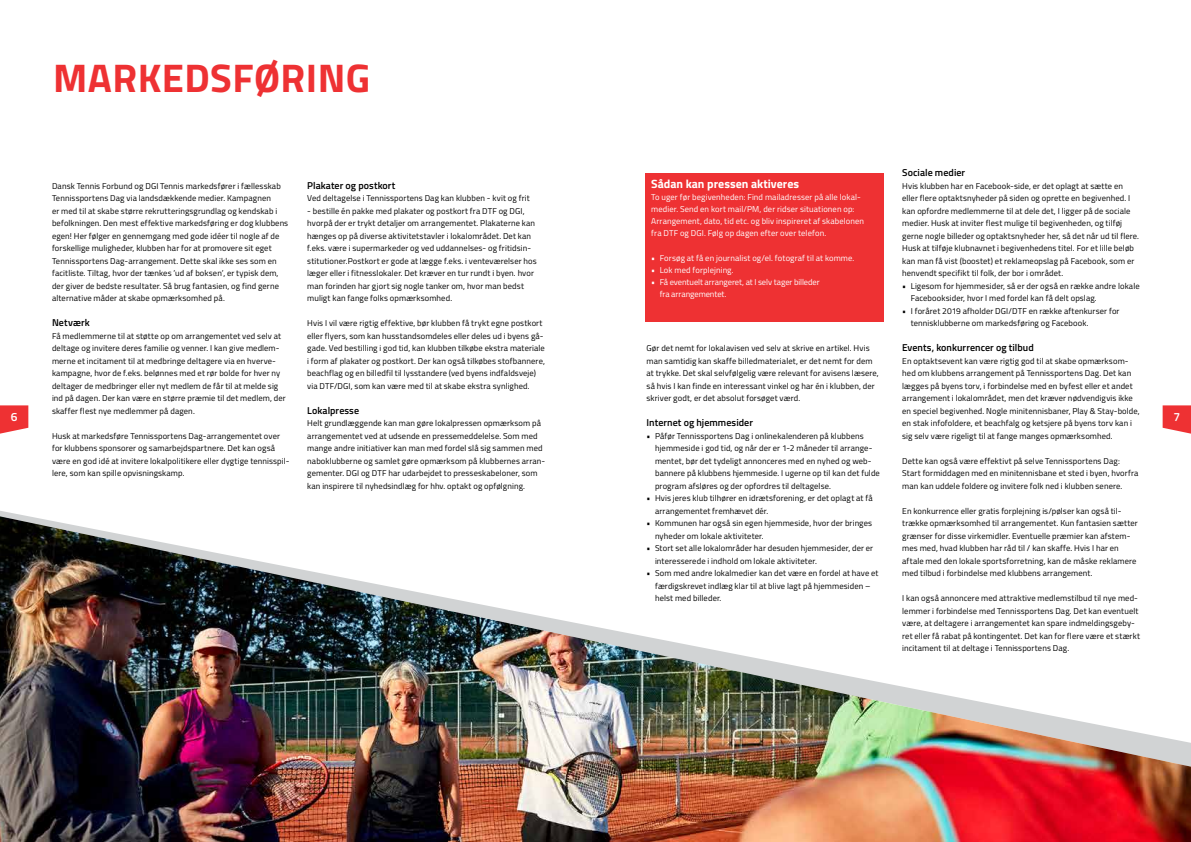
<style>
.page{position:relative;width:1191px;height:842px;background:#fff}
.page>*{position:absolute;margin:0;border:0;box-sizing:border-box;transform-origin:0 0}
.t1{font:700 40px "Titillium";letter-spacing:.01em;color:#ee3133}
.t2{font:700 12px "Titillium";color:#fff}
.t3{font:600 12px "Titillium";color:#fff}
.t4{font:600 10px "Titillium";letter-spacing:.005em;color:#000}
.t5{font:8.5px/12.5px "Titillium";letter-spacing:.01em;color:#000}
.t6{font:8.5px/12px "Titillium";letter-spacing:.01em;color:#fff}
.t7{font:8.5px/12.5px "Titillium";letter-spacing:-.01em;color:#fff}
</style>
<div class="page">
<div style="left:645px;top:173px;width:238px;height:149px;background:#ee3133"></div>
<svg style="left:0;top:405px;width:28px;height:29px"></svg>
<svg style="left:1162px;top:405px;width:29px;height:29px"></svg>
<img style="left:0;top:516px;width:1191px;height:326px">
<h1 class="t1" style="left:53px;top:47px;width:318px">MARKEDSFØRING</h1>
<p class="t4" style="left:902px;top:165px;width:64px">Sociale medier</p>
<p class="t5" style="left:902px;top:179px;width:238px">Hvis klubben har en Facebook-side, er det oplagt at sætte en eller flere optaktsnyheder på siden og oprette en begivenhed. I kan opfordre medlemmerne til at dele det, I ligger på de sociale medier. Husk at inviter flest mulige til begivenheden, og tilføj gerne nogle billeder og optaktsnyheder her, så det når ud til flere.<br>Husk at tilføje klubnavnet i begivenhedens titel. For et lille beløb kan man få vist (boostet) et reklameopslag på Facebook, som er henvendt specifikt til folk, der bor i området.</p>
<p class="t5" style="left:910px;top:279px;width:230px;text-indent:-8px">• Ligesom for hjemmesider, så er der også en række andre lokale<br>Facebooksider, hvor I med fordel kan få delt opslag.</p>
<p class="t5" style="left:910px;top:304px;width:210px;text-indent:-8px">• I foråret 2019 afholder DGI/DTF en række aftenkurser for tennisklubberne om markedsføring og Facebook.</p>
<p class="t4" style="left:902px;top:340px;width:133px">Events, konkurrencer og tilbud</p>
<p class="t5" style="left:902px;top:354px;width:239px">En optaktsevent kan være rigtig god til at skabe opmærksom&shy;hed om klubbens arrangement på Tennissportens Dag. Det kan lægges på byens torv, i forbindelse med en byfest eller et andet arrangement i lokalområdet, men det kræver nødvendigvis ikke en speciel begivenhed. Nogle minitennisbaner, Play &amp; Stay-bolde, en stak infofoldere, et beachfalg og ketsjere på byens torv kan i sig selv være rigeligt til at fange manges opmærksomhed.</p>
<p class="t5" style="left:902px;top:454px;width:238px">Dette kan også være effektivt på selve Tennissportens Dag:<br>Start formiddagen med en minitennisbane et sted i byen, hvorfra man kan uddele foldere og invitere folk ned i klubben senere.</p>
<p class="t5" style="left:902px;top:504px;width:237px">En konkurrence eller gratis forplejning is/pølser kan også til&shy;trække opmærksomhed til arrangementet. Kun fantasien sætter grænser for disse virkemidler. Eventuelle præmier kan afstem&shy;mes med, hvad klubben har råd til / kan skaffe. Hvis I har en aftale med den lokale sportsforretning, kan de måske reklamere med tilbud i forbindelse med klubbens arrangement.</p>
<p class="t5" style="left:902px;top:591px;width:239px">I kan også annoncere med attraktive medlemstilbud til nye med&shy;lemmer i forbindelse med Tennissportens Dag. Det kan eventuelt være, at deltagere i arrangementet kan spare indmeldingsgeby&shy;ret eller få rabat på kontingentet. Det kan for flere være et stærkt incitament til at deltage i Tennissportens Dag.</p>
<h2 class="t2" style="left:651px;top:175px;width:149px">Sådan kan pressen aktiveres</h2>
<p class="t6" style="left:651px;top:191px;width:214px">To uger før begivenheden: Find mailadresser på alle lokal&shy;medier. Send en kort mail/PM, der ridser situationen op:<br>Arrangement, dato, tid etc. og bliv inspireret af skabelonen fra DTF og DGI. Følg op dagen efter over telefon.</p>
<p class="t6" style="left:651px;top:251px;width:205px">• Forsøg at få en journalist og/el. fotograf til at komme.</p>
<p class="t6" style="left:651px;top:263px;width:84px">• Lok med forplejning.</p>
<p class="t7" style="left:659px;top:275px;width:161px;text-indent:-8px">• Få eventuelt arrangeret, at I selv tager billeder fra arrangementet.</p>
<p class="t4" style="left:307px;top:178px;width:90px">Plakater og postkort</p>
<p class="t5" style="left:307px;top:191px;width:224px">Ved deltagelse i Tennissportens Dag kan klubben - kvit og frit</p>
<p class="t5" style="left:307px;top:204px;width:231px">- bestille én pakke med plakater og postkort fra DTF og DGI, hvorpå der er trykt detaljer om arrangementet. Plakaterne kan hænges op på diverse aktivitetstavler i lokalområdet. Det kan f.eks. være i supermarkeder og ved uddannelses- og fritidsin&shy;stitutioner.Postkort er gode at lægge f.eks. i venteværelser hos læger eller i fitnesslokaler. Det kræver en tur rundt i byen. hvor man forinden har gjort sig nogle tanker om, hvor man bedst muligt kan fange folks opmærksomhed.</p>
<p class="t5" style="left:307px;top:316px;width:239px">Hvis I vil være rigtig effektive, bør klubben få trykt egne postkort eller flyers, som kan husstandsomdeles eller deles ud i byens gå&shy;gade. Ved bestilling i god tid, kan klubben tilkøbe ekstra materiale i form af plakater og postkort. Der kan også tilkøbes stofbannere, beachflag og en billedfil til lysstandere (ved byens indfaldsveje) via DTF/DGI, som kan være med til at skabe ekstra synlighed.</p>
<p class="t4" style="left:307px;top:403px;width:53px">Lokalpresse</p>
<p class="t5" style="left:307px;top:416px;width:240px">Helt grundlæggende kan man gøre lokalpressen opmærksom på arrangementet ved at udsende en pressemeddelelse. Som med mange andre initiativer kan man med fordel slå sig sammen med naboklubberne og samlet gøre opmærksom på klubbernes arran&shy;gementer. DGI og DTF har udarbejdet to presseskabeloner, som kan inspirere til nyhedsindlæg for hhv. optakt og opfølgning.</p>
<p class="t5" style="left:52px;top:179px;width:238px">Dansk Tennis Forbund og DGI Tennis markedsfører i fællesskab Tennissportens Dag via landsdækkende medier. Kampagnen<br>er med til at skabe større rekrutteringsgrundlag og kendskab i befolkningen. Den mest effektive markedsføring er dog klubbens egen! Her følger en gennemgang med gode idéer til nogle af de forskellige muligheder, klubben har for at promovere sit eget Tennissportens Dag-arrangement. Dette skal ikke ses som en facitliste. Tiltag, hvor der tænkes ’ud af boksen’, er typisk dem, der giver de bedste resultater. Så brug fantasien, og find gerne alternative måder at skabe opmærksomhed på.</p>
<p class="t4" style="left:52px;top:315px;width:39px">Netværk</p>
<p class="t5" style="left:52px;top:329px;width:235px">Få medlemmerne til at støtte op om arrangementet ved selv at deltage og invitere deres familie og venner. I kan give medlem&shy;merne et incitament til at medbringe deltagere via en hverve&shy;kampagne, hvor de f.eks. belønnes med et rør bolde for hver ny deltager de medbringer eller nyt medlem de får til at melde sig ind på dagen. Der kan være en større præmie til det medlem, der skaffer flest nye medlemmer på dagen.</p>
<p class="t5" style="left:52px;top:429px;width:239px">Husk at markedsføre Tennissportens Dag-arrangementet over for klubbens sponsorer og samarbejdspartnere. Det kan også være en god idé at invitere lokalpolitikere eller dygtige tennisspil&shy;lere, som kan spille opvisningskamp.</p>
<p class="t5" style="left:646px;top:341px;width:234px">Gør det nemt for lokalavisen ved selv at skrive en artikel. Hvis man samtidig kan skaffe billedmaterialet, er det nemt for dem at trykke. Det skal selvfølgelig være relevant for avisens læsere, så hvis I kan finde en interessant vinkel og har én i klubben, der skriver godt, er det absolut forsøget værd.</p>
<p class="t4" style="left:646px;top:415px;width:108px">Internet og hjemmesider</p>
<p class="t5" style="left:655px;top:429px;width:226px;text-indent:-8px">• Påfør Tennissportens Dag i onlinekalenderen på klubbens hjemmeside i god tid, og når der er 1-2 måneder til arrange&shy;mentet, bør det tydeligt annonceres med en nyhed og web&shy;bannere på klubbens hjemmeside. I ugerne op til kan det fulde program afsløres og der opfordres til deltagelse.</p>
<p class="t5" style="left:655px;top:491px;width:219px;text-indent:-8px">• Hvis jeres klub tilhører en idrætsforening, er det oplagt at få arrangementet fremhævet dér.</p>
<p class="t5" style="left:655px;top:516px;width:219px;text-indent:-8px">• Kommunen har også sin egen hjemmeside, hvor der bringes nyheder om lokale aktiviteter.</p>
<p class="t5" style="left:655px;top:541px;width:220px;text-indent:-8px">• Stort set alle lokalområder har desuden hjemmesider, der er interesserede i indhold om lokale aktiviteter.</p>
<p class="t5" style="left:655px;top:566px;width:225px;text-indent:-8px">• Som med andre lokalmedier kan det være en fordel at have et færdigskrevet indlæg klar til at blive lagt på hjemmesiden – helst med billeder.</p>
<h2 class="t3" style="left:11px;top:408px;width:8px">6</h2>
<h2 class="t3" style="left:1173px;top:408px;width:8px">7</h2>
</div>
